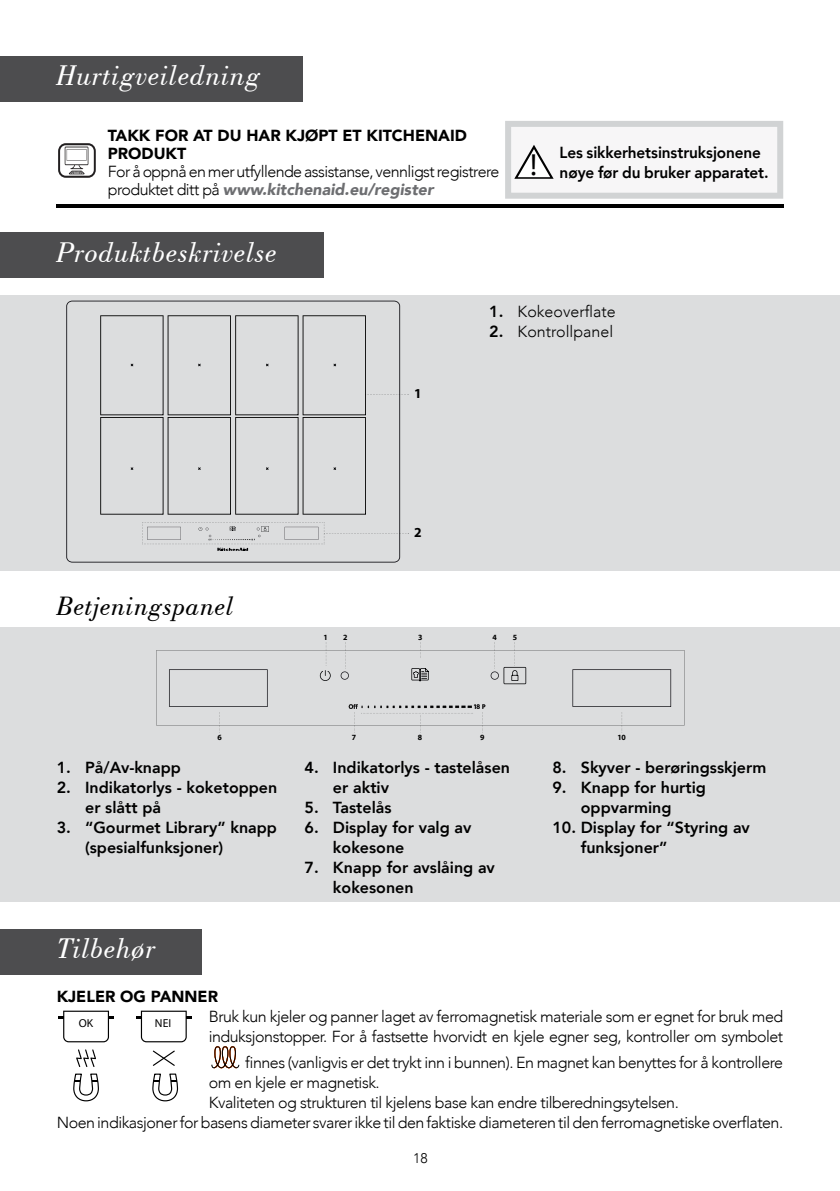
<style>
.page{position:relative;width:840px;height:1191px;background:#fff}
.page>*{position:absolute;margin:0;border:0;box-sizing:border-box;transform-origin:0 0}
.t1{font:30.8px "Myriad Pro";color:#000}
.t2{font:italic 30px "Bodoni BT";letter-spacing:.02em;color:#fff}
.t3{font:italic 28px "Bodoni BT";letter-spacing:.02em;color:#000}
.t4{font:300 16px/20px "Avenir";letter-spacing:-.03em;color:#000}
.t5{font:800 16px/20px "Avenir";color:#000}
.t6{font:900 16px/18px "Avenir";color:#000}
.t7{font:800 16px/20px "Avenir";color:#000;scale:.96 1}
.t8{font:300 16px "Avenir";color:#000}
.t9{font:300 14px "Avenir";color:#000}
.t10{font:700 13.6px "Myriad Pro";color:#000}
.t11{font:11.6px "Myriad Pro";color:#000}
.t12{font:700 7.8px "Myriad Pro";color:#000}
.s1{font-weight:900;font-style:italic;color:#6d6e71}
.s2{font-weight:800}
</style>
<div class="page">
<div style="left:0;top:627px;width:839px;height:274px;background:#dcddde"></div>
<svg style="left:156px;top:642px;width:528px;height:91px"></svg>
<div style="left:0;top:295px;width:839px;height:275px;background:#dcddde"></div>
<svg style="left:66px;top:301px;width:334px;height:261px"></svg>
<svg style="left:100px;top:315px;width:266px;height:199px"></svg>
<svg style="left:365px;top:394px;width:44px;height:1px"></svg>
<svg style="left:142px;top:522px;width:267px;height:29px"></svg>
<div style="left:0;top:57px;width:302px;height:45px;background:#4d4d4f"></div>
<svg style="left:211px;top:1046px;width:28px;height:22px"></svg>
<svg style="left:58px;top:1010px;width:56px;height:32px"></svg>
<svg style="left:73px;top:1073px;width:26px;height:28px"></svg>
<svg style="left:76px;top:1049px;width:20px;height:18px"></svg>
<svg style="left:152px;top:1073px;width:26px;height:28px"></svg>
<svg style="left:136px;top:1010px;width:56px;height:32px"></svg>
<svg style="left:153px;top:1050px;width:22px;height:15px"></svg>
<div style="left:0;top:232px;width:323px;height:46px;background:#4d4d4f"></div>
<div style="left:0;top:929px;width:201px;height:46px;background:#4d4d4f"></div>
<hr style="left:57px;top:205px;width:45px;height:3px;background:#000">
<hr style="left:102px;top:205px;width:403px;height:3px;background:#000">
<hr style="left:505px;top:205px;width:277px;height:3px;background:#000">
<svg style="left:58px;top:143px;width:38px;height:35px"></svg>
<svg style="left:505px;top:121px;width:277px;height:78px"></svg>
<h2 class="t2" style="left:57px;top:57px;width:206px">Hurtigveiledning</h2>
<p class="t6" style="left:108px;top:126px;width:360px">TAKK FOR AT DU HAR KJØPT ET KITCHENAID<br>PRODUKT</p>
<p class="t4" style="left:108px;top:162px;width:393px;line-height:18px">For å oppnå en mer utfyllende assistanse, vennligst registrere produktet ditt på <span class="s1">www.kitchenaid.eu/register</span></p>
<h1 class="t1" style="left:530px;top:146px;width:9px">!</h1>
<p class="t7" style="left:559px;top:141px;width:219px">Les sikkerhetsinstruksjonene nøye før du bruker apparatet.</p>
<h2 class="t2" style="left:57px;top:233px;width:222px">Produktbeskrivelse</h2>
<p class="t10" style="left:414px;top:385px;width:9px">1</p>
<p class="t8" style="left:489px;top:302px;width:128px"><span class="s2">1.</span> Kokeoverflate</p>
<p class="t8" style="left:489px;top:322px;width:125px"><span class="s2">2.</span> Kontrollpanel</p>
<h3 class="t3" style="left:57px;top:588px;width:179px">Betjeningspanel</h3>
<p class="t10" style="left:414px;top:524px;width:9px">2</p>
<p class="t12" style="left:323px;top:632px;width:6px">1</p>
<p class="t12" style="left:343px;top:632px;width:6px">2</p>
<p class="t12" style="left:418px;top:632px;width:6px">3</p>
<p class="t12" style="left:492px;top:632px;width:6px">4</p>
<p class="t12" style="left:512px;top:632px;width:6px">5</p>
<p class="t12" style="left:217px;top:732px;width:6px">6</p>
<p class="t12" style="left:351px;top:732px;width:6px">7</p>
<p class="t12" style="left:480px;top:732px;width:6px">9</p>
<p class="t12" style="left:418px;top:732px;width:6px">8</p>
<p class="t12" style="left:617px;top:732px;width:10px">10</p>
<p class="t5" style="left:57px;top:756px;width:126px">1. På/Av-knapp</p>
<p class="t5" style="left:85px;top:776px;width:194px;text-indent:-28px">2. Indikatorlys - koketoppen er slått på</p>
<p class="t5" style="left:85px;top:816px;width:193px;text-indent:-28px">3. “Gourmet Library” knapp (spesialfunksjoner)</p>
<h2 class="t2" style="left:57px;top:930px;width:100px">Tilbehør</h2>
<p class="t5" style="left:333px;top:756px;width:178px;text-indent:-28px">4. Indikatorlys - tastelåsen er aktiv</p>
<p class="t5" style="left:304px;top:796px;width:88px">5. Tastelås</p>
<p class="t5" style="left:333px;top:816px;width:140px;text-indent:-28px">6. Display for valg av kokesone</p>
<p class="t5" style="left:333px;top:856px;width:163px;text-indent:-28px">7. Knapp for avslåing av kokesonen</p>
<p class="t5" style="left:552px;top:756px;width:215px">8. Skyver - berøringsskjerm</p>
<p class="t5" style="left:552px;top:776px;width:155px;text-align:center">9. Knapp for hurtig oppvarming</p>
<p class="t5" style="left:580px;top:816px;width:170px;text-indent:-28px">10. Display for “Styring av funksjoner”</p>
<p class="t6" style="left:57px;top:987px;width:163px">KJELER OG PANNER</p>
<p class="t4" style="left:209px;top:1007px;width:575px">Bruk kun kjeler og panner laget av ferromagnetisk materiale som er egnet for bruk med induksjonstopper. For å fastsette hvorvidt en kjele egner seg, kontroller om symbolet</p>
<p class="t4" style="left:245px;top:1052px;width:539px">finnes (vanligvis er det trykt inn i bunnen). En magnet kan benyttes for å kontrollere</p>
<p class="t4" style="left:209px;top:1072px;width:172px">om en kjele er magnetisk.</p>
<p class="t4" style="left:209px;top:1092px;width:471px">Kvaliteten og strukturen til kjelens base kan endre tilberedningsytelsen.</p>
<p class="t4" style="left:57px;top:1112px;width:727px">Noen indikasjoner for basens diameter svarer ikke til den faktiske diameteren til den ferromagnetiske overflaten.</p>
<p class="t11" style="left:79px;top:1015px;width:16px">OK</p>
<p class="t11" style="left:155px;top:1015px;width:18px">NEI</p>
<p class="t9" style="left:413px;top:1149px;width:16px">18</p>
</div>
